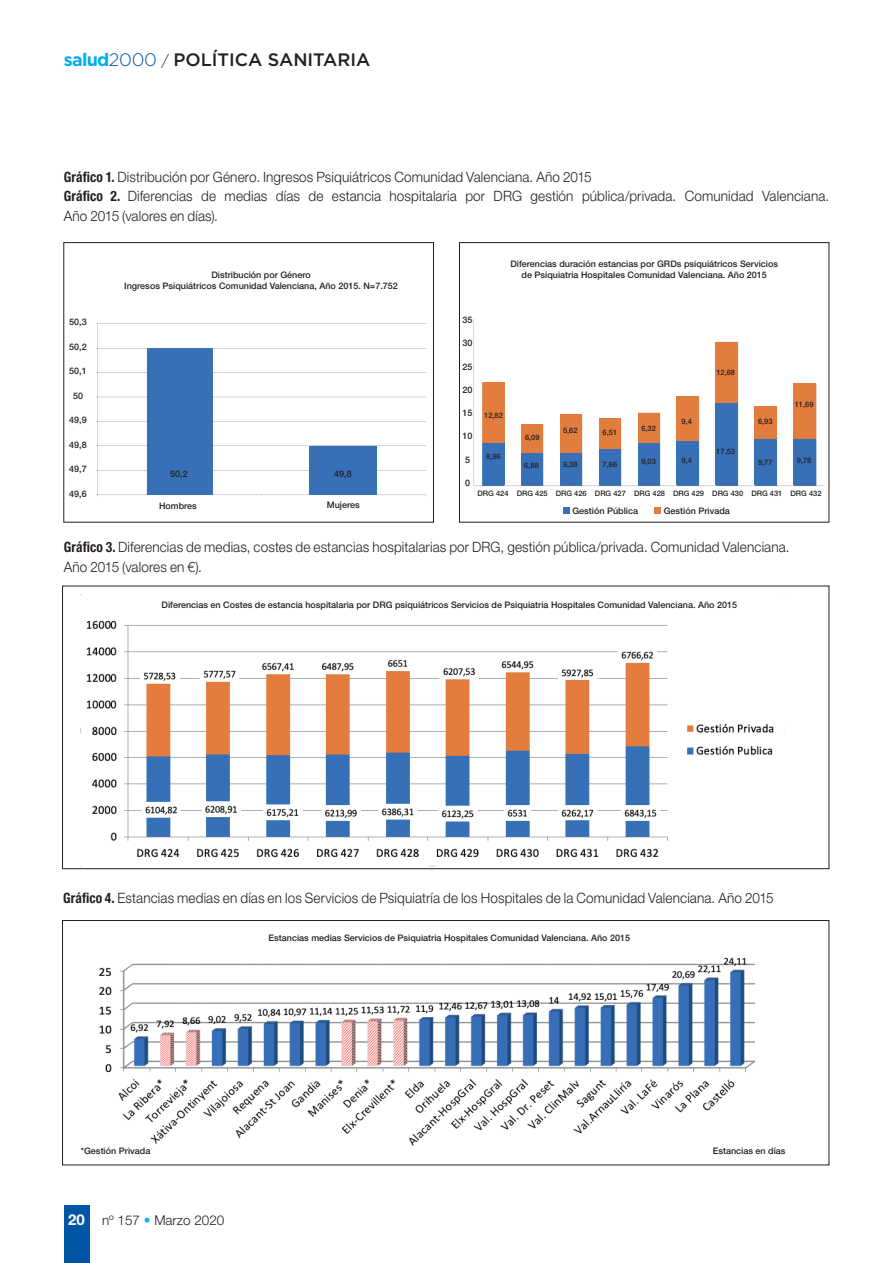
<style>
.page{position:relative;width:893px;height:1263px;background:#fff}
.page>*{position:absolute;margin:0;border:0;box-sizing:border-box;transform-origin:0 0}
.t1{font:500 18px "Gotham";color:#231f20}
._01_txt_comun{font:300 14.25px/19.5px "Helvetica Neue LT Std";letter-spacing:.01em;color:#231f20;scale:.95 1}
.t2{font:300 13.5px "Helvetica Neue LT Std";color:#231f20}
.t3{font:500 9px/10.8px "Helvetica Neue LT Std";color:#231f20;text-align:center}
.t4{font:500 7.5px "Helvetica Neue LT Std";color:#231f20}
.s1{font-weight:700;color:#00aeef}
.s2{font-weight:300;color:#0155a5}
.s3{font-weight:300;font-size:15px}
.s4{font-weight:700;font-stretch:condensed}
.s5{font-weight:700;font-size:15px;color:#fff}
.s6{color:#00aeef}
</style>
<div class="page">
<div style="left:64px;top:1205px;width:25px;height:58px;background:#0155a5"></div>
<img style="left:96px;top:323px;width:331px;height:173px">
<div style="left:64px;top:242px;width:370px;height:280px;border:1px solid #231f20"></div>
<img style="left:86px;top:620px;width:688px;height:246px">
<img style="left:99px;top:957px;width:657px;height:189px">
<div style="left:62px;top:920px;width:767px;height:245px;border:1px solid #231f20"></div>
<img style="left:473px;top:319px;width:352px;height:167px">
<div style="left:459px;top:242px;width:370px;height:280px;border:1px solid #231f20"></div>
<div style="left:507px;top:298px;width:290px;height:33px;background:#fff"></div>
<div style="left:147px;top:349px;width:66px;height:146px;background:#3870b8"></div>
<div style="left:310px;top:446px;width:67px;height:49px;background:#3870b8"></div>
<div style="left:483px;top:443px;width:21px;height:42px;background:#3870b8"></div>
<div style="left:521px;top:452px;width:22px;height:33px;background:#3870b8"></div>
<div style="left:560px;top:452px;width:22px;height:33px;background:#3870b8"></div>
<div style="left:599px;top:449px;width:22px;height:36px;background:#3870b8"></div>
<div style="left:638px;top:443px;width:22px;height:42px;background:#3870b8"></div>
<div style="left:754px;top:439px;width:22px;height:46px;background:#3870b8"></div>
<div style="left:793px;top:439px;width:23px;height:46px;background:#3870b8"></div>
<div style="left:676px;top:441px;width:22px;height:44px;background:#3870b8"></div>
<div style="left:715px;top:402px;width:22px;height:83px;background:#3870b8"></div>
<div style="left:483px;top:383px;width:21px;height:60px;background:#e37d3e"></div>
<div style="left:521px;top:424px;width:22px;height:28px;background:#e37d3e"></div>
<div style="left:560px;top:414px;width:22px;height:38px;background:#e37d3e"></div>
<div style="left:599px;top:418px;width:22px;height:31px;background:#e37d3e"></div>
<div style="left:638px;top:413px;width:22px;height:30px;background:#e37d3e"></div>
<div style="left:754px;top:406px;width:22px;height:33px;background:#e37d3e"></div>
<div style="left:793px;top:384px;width:23px;height:55px;background:#e37d3e"></div>
<div style="left:676px;top:396px;width:22px;height:45px;background:#e37d3e"></div>
<div style="left:715px;top:342px;width:22px;height:60px;background:#e37d3e"></div>
<div style="left:563px;top:507px;width:7px;height:7px;background:#3870b8"></div>
<div style="left:654px;top:507px;width:7px;height:7px;background:#e37d3e"></div>
<div style="left:147px;top:589px;width:551px;height:33px;background:#fff"></div>
<h1 class="t1" style="left:64px;top:49px;width:308px"><span class="s1">salud</span><span class="s2">2000</span> <span class="s3">/</span> POLÍTICA SANITARIA</h1>
<p class="_01_txt_comun" style="left:64px;top:167px;width:557px"><span class="s4">Gráfico 1.</span> Distribución por Género. Ingresos Psiquiátricos Comunidad Valenciana. Año 2015</p>
<p class="_01_txt_comun" style="left:64px;top:186px;width:807px"><span class="s4">Gráfico 2.</span> Diferencias de medias días de estancia hospitalaria por DRG gestión pública/privada. Comunidad Valenciana.<br>Año 2015 (valores en días).</p>
<p class="t3" style="left:69px;top:317px;width:19px">50,3</p>
<p class="t3" style="left:69px;top:341px;width:19px">50,2</p>
<p class="t3" style="left:69px;top:366px;width:19px">50,1</p>
<p class="t3" style="left:73px;top:390px;width:12px">50</p>
<p class="t3" style="left:69px;top:414px;width:19px">49,9</p>
<p class="t3" style="left:69px;top:439px;width:19px">49,8</p>
<p class="t3" style="left:69px;top:463px;width:19px">49,7</p>
<p class="t3" style="left:69px;top:488px;width:19px">49,6</p>
<p class="t3" style="left:211px;top:269px;width:101px">Distribución por Género</p>
<p class="t3" style="left:124px;top:280px;width:275px">Ingresos Psiquiátricos Comunidad Valenciana, Año 2015. N=7.752</p>
<p class="t3" style="left:170px;top:468px;width:19px">50,2</p>
<p class="t3" style="left:334px;top:468px;width:19px">49,8</p>
<p class="t3" style="left:159px;top:500px;width:39px">Hombres</p>
<p class="t3" style="left:327px;top:499px;width:35px">Mujeres</p>
<p class="t3" style="left:510px;top:258px;width:269px">Diferencias duración estancias por GRDs psiquiátricos Servicios de Psiquiatria Hospitales Comunidad Valenciana. Año 2015</p>
<p class="t3" style="left:462px;top:315px;width:12px">35</p>
<p class="t3" style="left:462px;top:338px;width:12px">30</p>
<p class="t3" style="left:462px;top:361px;width:12px">25</p>
<p class="t3" style="left:462px;top:384px;width:12px">20</p>
<p class="t3" style="left:462px;top:407px;width:12px">15</p>
<p class="t3" style="left:462px;top:431px;width:12px">10</p>
<p class="t3" style="left:465px;top:454px;width:7px">5</p>
<p class="t3" style="left:465px;top:477px;width:7px">0</p>
<p class="t4" style="left:484px;top:411px;width:20px">12,82</p>
<p class="t4" style="left:486px;top:452px;width:16px">8,96</p>
<p class="t4" style="left:525px;top:433px;width:16px">6,09</p>
<p class="t4" style="left:563px;top:426px;width:16px">5,62</p>
<p class="t4" style="left:603px;top:427px;width:16px">6,51</p>
<p class="t4" style="left:524px;top:461px;width:16px">6,88</p>
<p class="t4" style="left:563px;top:460px;width:16px">9,38</p>
<p class="t4" style="left:603px;top:460px;width:16px">7,66</p>
<p class="t4" style="left:641px;top:424px;width:16px">6,32</p>
<p class="t4" style="left:681px;top:417px;width:12px">9,4</p>
<p class="t4" style="left:641px;top:457px;width:16px">9,03</p>
<p class="t4" style="left:681px;top:456px;width:12px">9,4</p>
<p class="t4" style="left:716px;top:368px;width:20px">12,68</p>
<p class="t4" style="left:716px;top:447px;width:20px">17,53</p>
<p class="t4" style="left:758px;top:416px;width:16px">6,93</p>
<p class="t4" style="left:795px;top:400px;width:20px">11,69</p>
<p class="t4" style="left:758px;top:458px;width:16px">9,77</p>
<p class="t4" style="left:797px;top:456px;width:16px">9,78</p>
<p class="t4" style="left:478px;top:489px;width:32px">DRG 424</p>
<p class="t4" style="left:517px;top:489px;width:32px">DRG 425</p>
<p class="t4" style="left:556px;top:489px;width:32px">DRG 426</p>
<p class="t4" style="left:595px;top:489px;width:32px">DRG 427</p>
<p class="t4" style="left:634px;top:489px;width:32px">DRG 428</p>
<p class="t4" style="left:673px;top:489px;width:32px">DRG 429</p>
<p class="t4" style="left:712px;top:489px;width:32px">DRG 430</p>
<p class="t4" style="left:751px;top:489px;width:32px">DRG 431</p>
<p class="t4" style="left:790px;top:489px;width:32px">DRG 432</p>
<p class="t3" style="left:572px;top:505px;width:67px">Gestión Pública</p>
<p class="t3" style="left:664px;top:505px;width:68px">Gestión Privada</p>
<p class="_01_txt_comun" style="left:64px;top:537px;width:766px"><span class="s4">Gráfico 3.</span> Diferencias de medias, costes de estancias hospitalarias por DRG, gestión pública/privada. Comunidad Valenciana.</p>
<p class="_01_txt_comun" style="left:64px;top:557px;width:147px">Año 2015 (valores en €).</p>
<p class="t3" style="left:162px;top:599px;width:577px">Diferencias en Costes de estancia hospitalaria por DRG psiquiátricos Servicios de Psiquiatria Hospitales Comunidad Valenciana. Año 2015</p>
<p class="_01_txt_comun" style="left:63px;top:888px;width:750px"><span class="s4">Gráfico 4.</span> Estancias medias en días en los Servicios de Psiquiatría de los Hospitales de la Comunidad Valenciana. Año 2015</p>
<p class="t3" style="left:269px;top:932px;width:363px">Estancias medias Servicios de Psiquiatria Hospitales Comunidad Valenciana. Año 2015</p>
<p class="t3" style="left:81px;top:1145px;width:71px">*Gestión Privada</p>
<p class="t3" style="left:713px;top:1145px;width:74px">Estancias en días</p>
<h3 class="t2" style="left:68px;top:1211px;width:158px"><span class="s5">20</span> nº 157 <span class="s6">•</span> Marzo 2020</h3>
</div>
